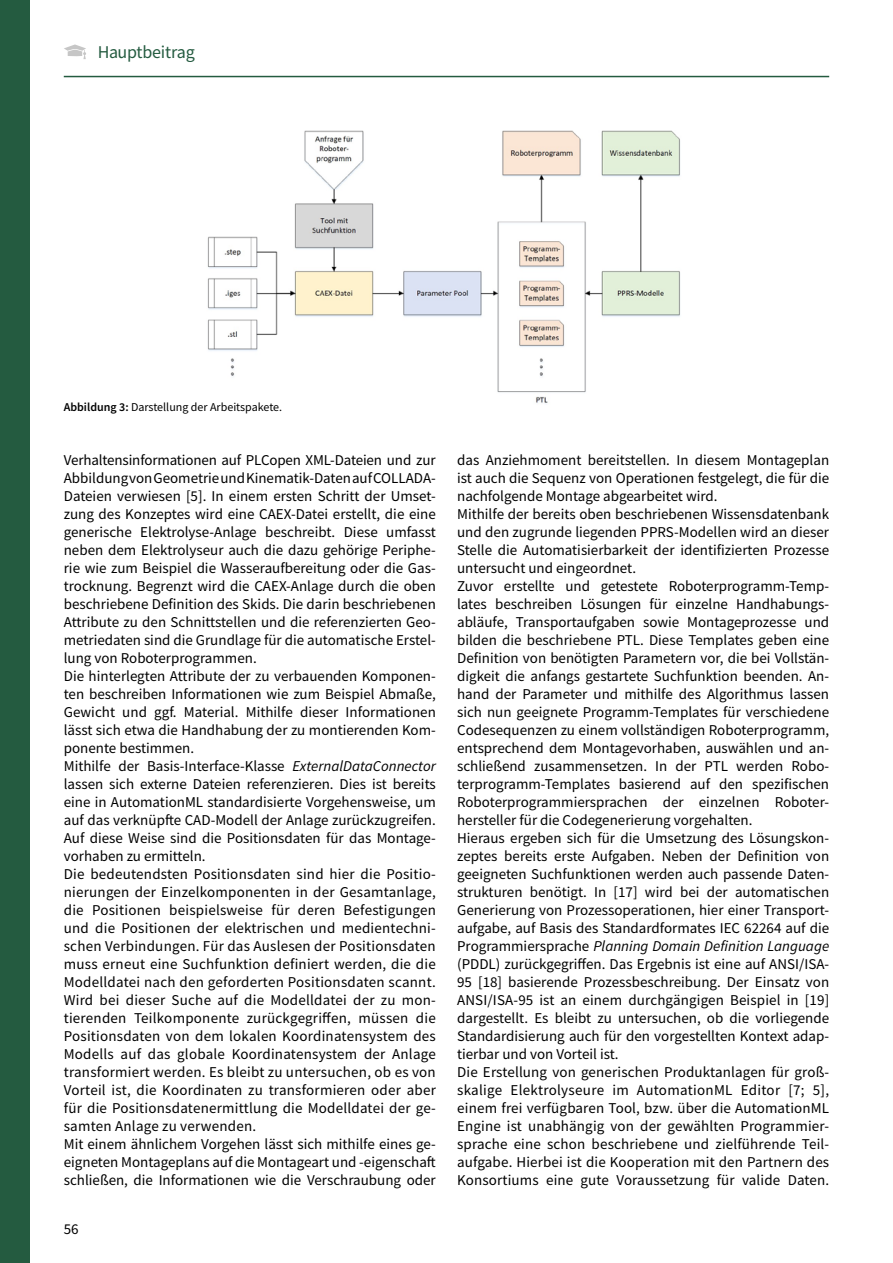
<style>
.page{position:relative;width:893px;height:1263px;background:#fff}
.page>*{position:absolute;margin:0;border:0;box-sizing:border-box;transform-origin:0 0}
.t1{font:18px "Source Sans Pro";letter-spacing:-.01em;color:#245b40}
.HB_Fliess{font:15px/18px "Source Sans Pro";color:#000;text-align:justify}
.HB_BU{font:12px "Source Sans Pro";color:#000}
.s1{font-weight:600}
.s2{font-style:italic}
</style>
<div class="page">
<hr style="left:64px;top:76px;width:765px;height:1px;background:#245b40">
<svg style="left:64px;top:44px;width:22px;height:12px"></svg>
<div style="left:0;top:0;width:30px;height:1263px;background:#245b40"></div>
<img style="left:207px;top:130px;width:473px;height:274px">
<p class="t1" style="left:98px;top:40px;width:98px">Hauptbeitrag</p>
<p class="HB_BU" style="left:64px;top:400px;width:220px"><span class="s1">Abbildung 3:</span> Darstellung der Arbeitspakete.</p>
<p class="HB_Fliess" style="left:64px;top:451px;width:374px">Verhaltensinformationen auf PLCopen XML-Dateien und zur Abbildung von Geometrie und Kinematik-Daten auf COLLADA-Dateien verwiesen [5]. In einem ersten Schritt der Umset&shy;zung des Konzeptes wird eine CAEX-Datei erstellt, die eine generische Elektrolyse-Anlage beschreibt. Diese umfasst neben dem Elektrolyseur auch die dazu gehörige Periphe&shy;rie wie zum Beispiel die Wasseraufbereitung oder die Gas&shy;trocknung. Begrenzt wird die CAEX-Anlage durch die oben beschriebene Definition des Skids. Die darin beschriebenen Attribute zu den Schnittstellen und die referenzierten Geo&shy;metriedaten sind die Grundlage für die automatische Erstel&shy;lung von Roboterprogrammen.</p>
<p class="HB_Fliess" style="left:64px;top:667px;width:374px">Die hinterlegten Attribute der zu verbauenden Komponen&shy;ten beschreiben Informationen wie zum Beispiel Abmaße, Gewicht und ggf. Material. Mithilfe dieser Informationen lässt sich etwa die Handhabung der zu montierenden Kom&shy;ponente bestimmen.</p>
<p class="HB_Fliess" style="left:64px;top:757px;width:374px">Mithilfe der Basis-Interface-Klasse <span class="s2">ExternalDataConnector </span>lassen sich externe Dateien referenzieren. Dies ist bereits eine in AutomationML standardisierte Vorgehensweise, um auf das verknüpfte CAD-Modell der Anlage zurückzugreifen.<br>Auf diese Weise sind die Positionsdaten für das Montage&shy;vorhaben zu ermitteln.</p>
<p class="HB_Fliess" style="left:64px;top:865px;width:374px">Die bedeutendsten Positionsdaten sind hier die Positio&shy;nierungen der Einzelkomponenten in der Gesamtanlage, die Positionen beispielsweise für deren Befestigungen und die Positionen der elektrischen und medientechni&shy;schen Verbindungen. Für das Auslesen der Positionsdaten muss erneut eine Suchfunktion definiert werden, die die Modelldatei nach den geforderten Positionsdaten scannt.<br>Wird bei dieser Suche auf die Modelldatei der zu mon&shy;tierenden Teilkomponente zurückgegriffen, müssen die Positionsdaten von dem lokalen Koordinatensystem des Modells auf das globale Koordinatensystem der Anlage transformiert werden. Es bleibt zu untersuchen, ob es von Vorteil ist, die Koordinaten zu transformieren oder aber für die Positionsdatenermittlung die Modelldatei der ge&shy;samten Anlage zu verwenden.</p>
<p class="HB_Fliess" style="left:64px;top:1135px;width:374px">Mit einem ähnlichem Vorgehen lässt sich mithilfe eines ge&shy;eigneten Montageplans auf die Montageart und -eigenschaft schließen, die Informationen wie die Verschraubung oder</p>
<p class="HB_Fliess" style="left:64px;top:1220px;width:16px">56</p>
<p class="HB_Fliess" style="left:457px;top:451px;width:374px">das Anziehmoment bereitstellen. In diesem Montageplan ist auch die Sequenz von Operationen festgelegt, die für die nachfolgende Montage abgearbeitet wird.</p>
<p class="HB_Fliess" style="left:457px;top:505px;width:374px">Mithilfe der bereits oben beschriebenen Wissensdatenbank und den zugrunde liegenden PPRS-Modellen wird an dieser Stelle die Automatisierbarkeit der identifizierten Prozesse untersucht und eingeordnet.</p>
<p class="HB_Fliess" style="left:457px;top:577px;width:374px">Zuvor erstellte und getestete Roboterprogramm-Temp&shy;lates beschreiben Lösungen für einzelne Handhabungs&shy;abläufe, Transportaufgaben sowie Montageprozesse und bilden die beschriebene PTL. Diese Templates geben eine Definition von benötigten Parametern vor, die bei Vollstän&shy;digkeit die anfangs gestartete Suchfunktion beenden. An&shy;hand der Parameter und mithilfe des Algorithmus lassen sich nun geeignete Programm-Templates für verschiedene Codesequenzen zu einem vollständigen Roboterprogramm, entsprechend dem Montagevorhaben, auswählen und an&shy;schließend zusammensetzen. In der PTL werden Robo&shy;terprogramm-Templates basierend auf den spezifischen Roboterprogrammiersprachen der einzelnen Roboter&shy;hersteller für die Codegenerierung vorgehalten.</p>
<p class="HB_Fliess" style="left:457px;top:829px;width:374px">Hieraus ergeben sich für die Umsetzung des Lösungskon&shy;zeptes bereits erste Aufgaben. Neben der Definition von geeigneten Suchfunktionen werden auch passende Daten&shy;strukturen benötigt. In [17] wird bei der automatischen Generierung von Prozessoperationen, hier einer Transport&shy;aufgabe, auf Basis des Standardformates IEC 62264 auf die Programmiersprache <span class="s2">Planning Domain Definition Language </span>(PDDL) zurückgegriffen. Das Ergebnis ist eine auf ANSI/ISA-95 [18] basierende Prozessbeschreibung. Der Einsatz von ANSI/ISA-95 ist an einem durchgängigen Beispiel in [19] dargestellt. Es bleibt zu untersuchen, ob die vorliegende Standardisierung auch für den vorgestellten Kontext adap&shy;tierbar und von Vorteil ist.</p>
<p class="HB_Fliess" style="left:457px;top:1063px;width:374px">Die Erstellung von generischen Produktanlagen für groß&shy;skalige Elektrolyseure im AutomationML Editor [7; 5], einem frei verfügbaren Tool, bzw. über die AutomationML Engine ist unabhängig von der gewählten Programmier&shy;sprache eine schon beschriebene und zielführende Teil&shy;aufgabe. Hierbei ist die Kooperation mit den Partnern des Konsortiums eine gute Voraussetzung für valide Daten.</p>
</div>
